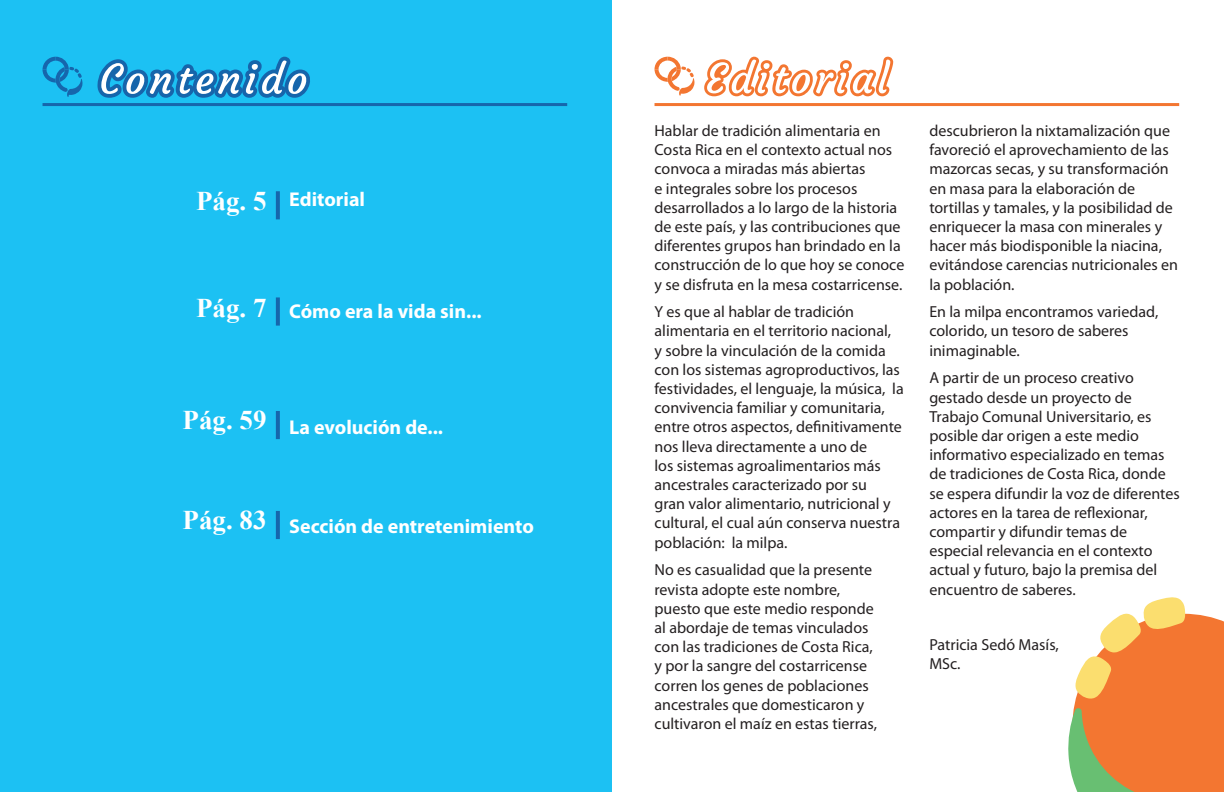
<style>
.page{position:relative;width:1224px;height:792px;background:#fff}
.page>*{position:absolute;margin:0;border:0;box-sizing:border-box;transform-origin:0 0}
.t1{font:700 27px "Times New Roman";color:#fff}
.t2{font:700 20px "Myriad Pro";color:#fff}
.t3{font:16px/19.2px "Myriad Pro";color:#231f20}
</style>
<div class="page">
<div style="left:0;top:0;width:612px;height:792px;background:#1cc1f3"></div>
<svg style="left:43px;top:57px;width:40px;height:40px"></svg>
<svg style="left:1068px;top:597px;width:156px;height:195px;background:#eb9a5b"></svg>
<svg style="left:655px;top:57px;width:40px;height:39px"></svg>
<hr style="left:276px;top:191px;width:4px;height:28px;background:#1666ac">
<hr style="left:276px;top:297px;width:4px;height:29px;background:#1666ac">
<hr style="left:276px;top:411px;width:4px;height:28px;background:#1666ac">
<hr style="left:276px;top:511px;width:4px;height:28px;background:#1666ac">
<hr style="left:43px;top:103px;width:524px;height:3px;background:#1666ac">
<hr style="left:655px;top:103px;width:524px;height:3px;background:#f37631">
<svg style="left:98px;top:57px;width:212px;height:41px"></svg>
<svg style="left:704px;top:57px;width:189px;height:39px"></svg>
<h1 class="t1" style="left:196px;top:182px;width:72px">Pág. 5</h1>
<p class="t2" style="left:289px;top:186px;width:77px">Editorial</p>
<h1 class="t1" style="left:196px;top:288px;width:72px">Pág. 7</h1>
<p class="t2" style="left:289px;top:299px;width:194px">Cómo era la vida sin...</p>
<h1 class="t1" style="left:183px;top:401px;width:85px">Pág. 59</h1>
<p class="t2" style="left:289px;top:414px;width:155px">La evolución de...</p>
<h1 class="t1" style="left:183px;top:501px;width:85px">Pág. 83</h1>
<p class="t2" style="left:289px;top:513px;width:246px">Sección de entretenimiento</p>
<p class="t3" style="left:655px;top:121px;width:251px">Hablar de tradición alimentaria en Costa Rica en el contexto actual nos convoca a miradas más abiertas<br>e integrales sobre los procesos desarrollados a lo largo de la historia de este país, y las contribuciones que diferentes grupos han brindado en la construcción de lo que hoy se conoce y se disfruta en la mesa costarricense.</p>
<p class="t3" style="left:655px;top:302px;width:251px">Y es que al hablar de tradición alimentaria en el territorio nacional,<br>y sobre la vinculación de la comida con los sistemas agroproductivos, las festividades, el lenguaje, la música, la convivencia familiar y comunitaria, entre otros aspectos, definitivamente nos lleva directamente a uno de<br>los sistemas agroalimentarios más ancestrales caracterizado por su<br>gran valor alimentario, nutricional y cultural, el cual aún conserva nuestra población: la milpa.</p>
<p class="t3" style="left:655px;top:560px;width:224px">No es casualidad que la presente revista adopte este nombre, puesto que este medio responde al abordaje de temas vinculados con las tradiciones de Costa Rica, y por la sangre del costarricense corren los genes de poblaciones ancestrales que domesticaron y cultivaron el maíz en estas tierras,</p>
<p class="t3" style="left:929px;top:121px;width:250px">descubrieron la nixtamalización que favoreció el aprovechamiento de las mazorcas secas, y su transformación en masa para la elaboración de tortillas y tamales, y la posibilidad de enriquecer la masa con minerales y hacer más biodisponible la niacina, evitándose carencias nutricionales en la población.</p>
<p class="t3" style="left:929px;top:302px;width:230px">En la milpa encontramos variedad, colorido, un tesoro de saberes inimaginable.</p>
<p class="t3" style="left:929px;top:368px;width:252px">A partir de un proceso creativo gestado desde un proyecto de<br>Trabajo Comunal Universitario, es posible dar origen a este medio informativo especializado en temas de tradiciones de Costa Rica, donde se espera difundir la voz de diferentes actores en la tarea de reflexionar, compartir y difundir temas de especial relevancia en el contexto actual y futuro, bajo la premisa del encuentro de saberes.</p>
<p class="t3" style="left:929px;top:635px;width:131px">Patricia Sedó Masís,<br>MSc.</p>
</div>
